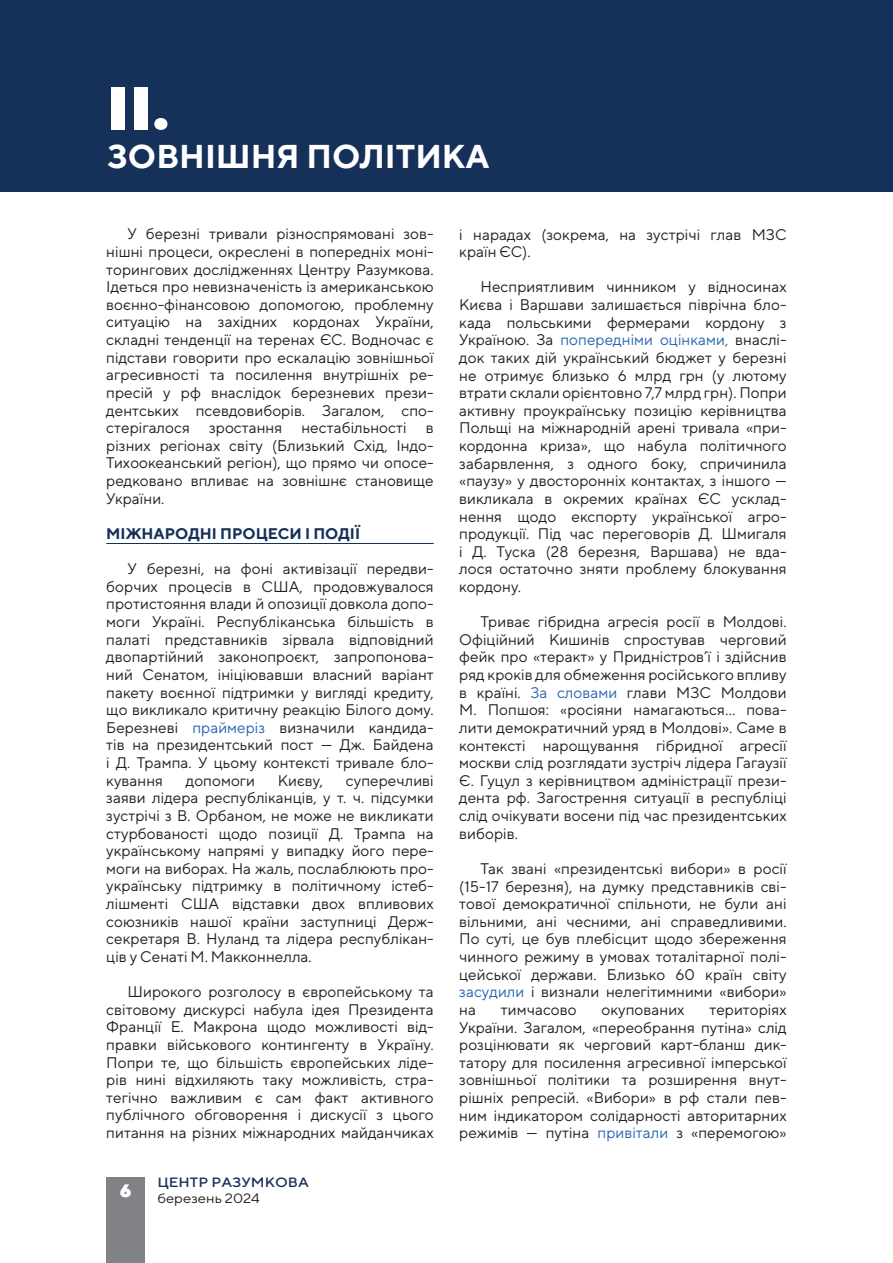
<style>
.page{position:relative;width:893px;height:1263px;background:#fff}
.page>*{position:absolute;margin:0;border:0;box-sizing:border-box;transform-origin:0 0}
.t1{font:900 60px "TT Norms";color:#fff}
.t2{font:700 33px "TT Norms";color:#fff}
.t3{font:900 18px "TT Norms";color:#fff}
.t4{font:15.3px/17.5px "TT Norms";color:#231f20;text-align:justify}
.t5{font:700 15.3px "TT Norms";color:#153059}
.t6{font:500 13.5px "TT Norms";color:#153059;scale:1.1 1}
.t7{font:13.5px "TT Norms";color:#231f20;scale:1.1 1}
.s1{color:#2865b1}
</style>
<div class="page">
<div style="left:106px;top:1177px;width:39px;height:86px;background:#808285"></div>
<div style="left:0;top:0;width:893px;height:192px;background:#153059"></div>
<hr style="left:106px;top:543px;width:328px;height:1px;background:#153059">
<h1 class="t1" style="left:107px;top:69px;width:64px">ІІ.</h1>
<h2 class="t2" style="left:107px;top:136px;width:384px">ЗОВНІШНЯ ПОЛІТИКА</h2>
<p class="t4" style="left:106px;top:225px;width:329px;text-indent:21px">У березні тривали різноспрямовані зов&shy;нішні процеси, окреслені в попередніх моні&shy;торингових дослідженнях Центру Разумкова.<br>Ідеться про невизначеність із американською воєнно-фінансовою допомогою, проблемну ситуацію на західних кордонах України, складні тенденції на теренах ЄС. Водночас є підстави говорити про ескалацію зовнішньої агресивності та посилення внутрішніх ре&shy;пресій у рф внаслідок березневих прези&shy;дентських псевдовиборів. Загалом, спо&shy;стерігалося зростання нестабільності в різних регіонах світу (Близький Схід, Індо-Тихоокеанський регіон), що прямо чи опосе&shy;редковано впливає на зовнішнє становище України.</p>
<p class="t5" style="left:106px;top:524px;width:255px">МІЖНАРОДНІ ПРОЦЕСИ І ПОДІЇ</p>
<p class="t4" style="left:106px;top:560px;width:329px;text-indent:21px">У березні, на фоні активізації передви&shy;борчих процесів в США, продовжувалося протистояння влади й опозиції довкола допо&shy;моги Україні. Республіканська більшість в палаті представників зірвала відповідний двопартійний законопроєкт, запропонова&shy;ний Сенатом, ініціювавши власний варіант пакету воєнної підтримки у вигляді кредиту, що викликало критичну реакцію Білого дому.<br>Березневі <span class="s1">праймеріз</span> визначили кандида&shy;тів на президентський пост — Дж. Байдена і Д. Трампа. У цьому контексті тривале бло&shy;кування</p>
<p class="t4" style="left:186px;top:771px;width:71px">допомоги</p>
<p class="t4" style="left:278px;top:771px;width:47px">Києву,</p>
<p class="t4" style="left:106px;top:771px;width:329px;text-indent:240px">суперечливі заяви лідера республіканців, у т. ч. підсумки зустрічі з В. Орбаном, не може не викликати стурбованості щодо позиції Д. Трампа на українському напрямі у випадку його пере&shy;моги на виборах. На жаль, послаблюють про&shy;українську підтримку в політичному істеб&shy;лішменті США відставки двох впливових союзників нашої країни‒ заступниці Держ&shy;секретаря В. Нуланд та лідера республікан&shy;ців у Сенаті М. Макконнелла.</p>
<p class="t4" style="left:106px;top:983px;width:329px;text-indent:21px">Широкого розголосу в європейському та світовому дискурсі набула ідея Президента Франції Е. Макрона щодо можливості від&shy;правки військового контингенту в Україну.<br>Попри те, що більшість європейських ліде&shy;рів нині відхиляють таку можливість, стра&shy;тегічно важливим є сам факт активного публічного обговорення і дискусії з цього питання на різних міжнародних майданчиках</p>
<p class="t3" style="left:120px;top:1178px;width:13px">6</p>
<p class="t6" style="left:157px;top:1174px;width:139px">ЦЕНТР РАЗУМКОВА</p>
<p class="t7" style="left:157px;top:1190px;width:95px">березень 2024</p>
<p class="t4" style="left:459px;top:225px;width:329px">і нарадах (зокрема, на зустрічі глав МЗС країн ЄС).</p>
<p class="t4" style="left:459px;top:278px;width:329px;text-indent:21px">Несприятливим чинником у відносинах Києва і Варшави залишається піврічна бло&shy;када польськими фермерами кордону з Україною. За <span class="s1">попередніми оцінками,</span> внаслі&shy;док таких дій український бюджет у березні не отримує близько 6 млрд грн (у лютому втрати склали орієнтовно 7,7 млрд грн). Попри активну проукраїнську позицію керівництва Польщі на міжнародній арені тривала «при&shy;кордонна криза», що набула політичного забарвлення, з одного боку, спричинила «паузу» у двосторонніх контактах, з іншого — викликала в окремих країнах ЄС усклад&shy;нення щодо експорту української агро&shy;продукції. Під час переговорів Д. Шмигаля і Д. Туска (28 березня, Варшава) не вда&shy;лося остаточно зняти проблему блокування кордону.</p>
<p class="t4" style="left:459px;top:613px;width:329px;text-indent:21px">Триває гібридна агресія росії в Молдові.<br>Офіційний Кишинів спростував черговий фейк про «теракт» у Придністров’ї і здійснив ряд кроків для обмеження російського впливу в країні. <span class="s1">За словами</span> глави МЗС Молдови М. Попшоя: «росіяни намагаються… пова&shy;лити демократичний уряд в Молдові». Саме в контексті нарощування гібридної агресії москви слід розглядати зустріч лідера Гагаузії Є. Гуцул з керівництвом адміністрації прези&shy;дента рф. Загострення ситуації в республіці слід очікувати восени під час президентських виборів.</p>
<p class="t4" style="left:459px;top:859px;width:329px;text-indent:21px">Так звані «президентські вибори» в росії (15-17 березня), на думку представників сві&shy;тової демократичної спільноти, не були ані вільними, ані чесними, ані справедливими.<br>По суті, це був плебісцит щодо збереження чинного режиму в умовах тоталітарної полі&shy;цейської держави. Близько 60 країн світу <span class="s1">засудили</span> і визнали нелегітимними «вибори» на</p>
<p class="t4" style="left:459px;top:1000px;width:329px;text-indent:250px">територіях України. Загалом, «переобрання путіна» слід розцінювати як черговий карт-бланш дик&shy;татору для посилення агресивної імперської зовнішньої політики та розширення внут&shy;рішніх репресій. «Вибори» в рф стали пев&shy;ним індикатором солідарності авторитарних режимів — путіна <span class="s1">привітали</span> з «перемогою»</p>
<p class="t4" style="left:501px;top:1000px;width:77px">тимчасово</p>
<p class="t4" style="left:602px;top:1000px;width:85px">окупованих</p>
</div>
